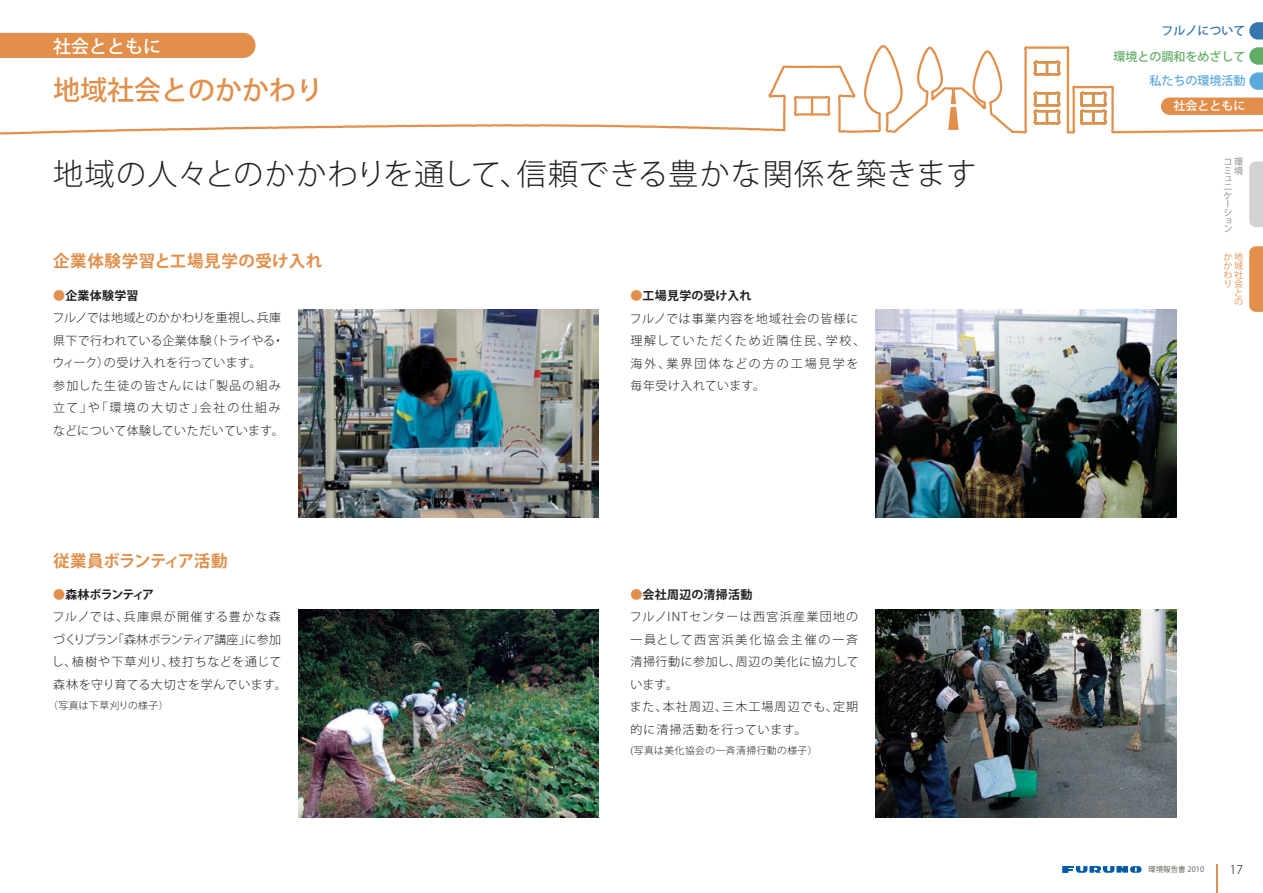
<style>
.page{position:relative;width:1263px;height:893px;background:#fff}
.page>*{position:absolute;margin:0;border:0;box-sizing:border-box;transform-origin:0 0}
.t1{font:300 30px "Koz Go Pro";letter-spacing:.03em;color:#231f20}
.t2{font:500 27px "Koz Go Pro";color:#e18f4b}
.t3{font:500 18px "Koz Go Pro";color:#fff}
.t4{font:700 16.5px "Koz Go Pro";letter-spacing:.03em;color:#e18f4b}
.t5{font:700 16.5px "Koz Go Pro";letter-spacing:-.03em;color:#e18f4b}
.t6{font:300 12px/22.5px "Koz Go Pro";letter-spacing:.05em;color:#231f20}
.t7{font:300 12px/22.5px "Koz Go Pro";letter-spacing:.15em;color:#231f20}
.t8{font:300 12px/22.5px "Koz Go Pro";letter-spacing:.11em;color:#231f20}
.t9{font:700 12px "Koz Go Pro";letter-spacing:.02em;color:#231f20}
.t10{font:300 12px/22.5px "Koz Go Pro";letter-spacing:.03em;color:#231f20}
.t11{font:300 12px/22.5px "Koz Go Pro";letter-spacing:.01em;color:#231f20}
.t12{font:300 12px "Koz Go Pro";letter-spacing:.075em;color:#231f20}
.t13{font:300 12px "Koz Go Pro";letter-spacing:-.02em;color:#231f20}
.t14{font:300 12px/22.5px "Koz Go Pro";letter-spacing:.105em;color:#231f20}
.t15{font:300 12px/22.5px "Koz Go Pro";letter-spacing:.07em;color:#231f20}
.t16{font:300 12px "Koz Go Pro";letter-spacing:-.04em;color:#231f20}
.t17{font:500 12px "Koz Go Pro";color:#62ad65}
.t18{font:300 12px "Koz Go Pro";letter-spacing:.155em;color:#231f20}
.t19{font:300 12px "Koz Go Pro";letter-spacing:.09em;color:#231f20}
.t20{font:500 12px "Koz Go Pro";color:#5ba8dc}
.t21{font:300 12px "Koz Go Pro";letter-spacing:.1em;color:#231f20}
.t22{font:500 12px "Koz Go Pro";color:#3676ae}
.t23{font:500 12px "Koz Go Pro";color:#fff}
.t24{font:300 9.75px "Koz Go Pro";letter-spacing:.05em;color:#231f20}
.t25{font:9px/8.7px "Koz Go Pro";color:#808285}
.t26{font:9px/9px "Koz Go Pro";color:#e18f4b;text-align:right}
.t27{font:7.5px "Koz Go Pro";color:#58574a}
.s1{color:#e18f4b}
.s2{font-weight:700;color:#e18f4b}
.s3{font-weight:700}
</style>
<div class="page">
<svg style="left:1062px;top:866px;width:79px;height:7px"></svg>
<svg style="left:1216px;top:864px;width:1px;height:29px"></svg>
<svg style="left:0;top:22px;width:1263px;height:113px"></svg>
<svg style="left:1249px;top:162px;width:14px;height:65px"></svg>
<svg style="left:1249px;top:246px;width:14px;height:66px"></svg>
<img style="left:875px;top:310px;width:301px;height:207px">
<img style="left:298px;top:610px;width:301px;height:208px">
<img style="left:876px;top:610px;width:300px;height:208px">
<img style="left:298px;top:310px;width:301px;height:207px">
<h3 class="t3" style="left:53px;top:35px;width:109px">社会とともに</h3>
<h2 class="t2" style="left:53px;top:73px;width:271px">地域社会とのかかわり</h2>
<h1 class="t1" style="left:517px;top:154px;width:461px">信頼できる豊かな関係を築きます</h1>
<h1 class="t1" style="left:53px;top:154px;width:478px">地域の人々とのかかわりを通して、</h1>
<h3 class="t4" style="left:53px;top:250px;width:271px">企業体験学習と工場見学の受け入れ</h3>
<p class="t9" style="left:53px;top:287px;width:87px"><span class="s1">●</span>企業体験学習</p>
<p class="t13" style="left:53px;top:310px;width:212px">フルノでは地域とのかかわりを重視し、</p>
<p class="t6" style="left:257px;top:307px;width:26px">兵庫</p>
<p class="t10" style="left:104px;top:329px;width:159px;text-indent:-51px">県下で行われている企業体験<br>の受け入れを行っています。</p>
<p class="t6" style="left:206px;top:329px;width:70px">（トライやる</p>
<p class="t6" style="left:272px;top:329px;width:13px">・</p>
<p class="t6" style="left:53px;top:352px;width:58px">ウィーク）</p>
<p class="t6" style="left:203px;top:374px;width:80px">「製品の組み</p>
<p class="t14" style="left:200px;top:374px;width:83px;text-indent:-147px">参加した生徒の皆さんには<br>会社の仕組み</p>
<p class="t18" style="left:53px;top:400px;width:152px">立て」「環境の大切さ」</p>
<p class="t11" style="left:53px;top:397px;width:232px;text-indent:35px">や<br>などについて体験していただいています。</p>
<h3 class="t5" style="left:53px;top:550px;width:176px">従業員ボランティア活動</h3>
<p class="t8" style="left:124px;top:583px;width:158px;text-indent:-71px"><span class="s2">●</span><span class="s3">森林ボランティア<br></span>兵庫県が開催する豊かな森</p>
<p class="t6" style="left:53px;top:606px;width:78px">フルノでは、</p>
<p class="t6" style="left:53px;top:628px;width:66px">づくりプラン</p>
<p class="t16" style="left:112px;top:631px;width:140px">「森林ボランティア講座」</p>
<p class="t6" style="left:245px;top:628px;width:38px">に参加</p>
<p class="t6" style="left:169px;top:651px;width:114px">枝打ちなどを通じて</p>
<p class="t21" style="left:72px;top:654px;width:103px">植樹や下草刈り、</p>
<p class="t6" style="left:52px;top:651px;width:237px">し、<br>森林を守り育てる大切さを学んでいます。</p>
<p class="t24" style="left:48px;top:699px;width:122px">（写真は下草刈りの様子(</p>
<p class="t9" style="left:630px;top:288px;width:123px"><span class="s1">●</span>工場見学の受け入れ</p>
<p class="t12" style="left:630px;top:310px;width:230px">フルノでは事業内容を地域社会の皆様に</p>
<p class="t6" style="left:826px;top:330px;width:41px">学校、</p>
<p class="t7" style="left:666px;top:330px;width:194px;text-indent:-36px">理解していただくため近隣住民、<br>業界団体などの方の工場見学を</p>
<p class="t6" style="left:630px;top:352px;width:136px">海外、<br>毎年受け入れています。</p>
<p class="t9" style="left:630px;top:586px;width:123px"><span class="s1">●</span>会社周辺の清掃活動</p>
<p class="t8" style="left:630px;top:606px;width:230px">フルノINTセンターは西宮浜産業団地の</p>
<p class="t7" style="left:630px;top:628px;width:229px">一員として西宮浜美化協会主催の一斉</p>
<p class="t6" style="left:736px;top:651px;width:124px">周辺の美化に協力して</p>
<p class="t6" style="left:630px;top:651px;width:112px">清掃行動に参加し、います。</p>
<p class="t6" style="left:833px;top:696px;width:27px">定期</p>
<p class="t6" style="left:663px;top:696px;width:66px">本社周辺、</p>
<p class="t19" style="left:722px;top:699px;width:117px">三木工場周辺でも、</p>
<p class="t15" style="left:630px;top:696px;width:179px">また、<br>的に清掃活動を行っています。</p>
<p class="t24" style="left:630px;top:744px;width:189px">(写真は美化協会の一斉清掃行動の様子(</p>
<p class="t22" style="left:1161px;top:23px;width:85px">フルノについて</p>
<p class="t17" style="left:1113px;top:48px;width:133px">環境との調和をめざして</p>
<p class="t20" style="left:1149px;top:73px;width:97px">私たちの環境活動</p>
<p class="t23" style="left:1173px;top:98px;width:73px">社会とともに</p>
<p class="t25" style="left:1223px;top:158px;width:21px">コ環ミ境</p>
<p class="t25" style="left:1223px;top:175px;width:10px;line-height:7.8px">ュニ</p>
<p class="t25" style="left:1223px;top:191px;width:10px">ケーシ</p>
<p class="t25" style="left:1223px;top:217px;width:10px;line-height:8.2px">ョン</p>
<p class="t26" style="left:1223px;top:252px;width:21px">か地か域わ社り会と<br>の</p>
<p class="t27" style="left:1148px;top:865px;width:57px">環境報告書 2010</p>
<p class="t6" style="left:1230px;top:859px;width:15px">17</p>
</div>
